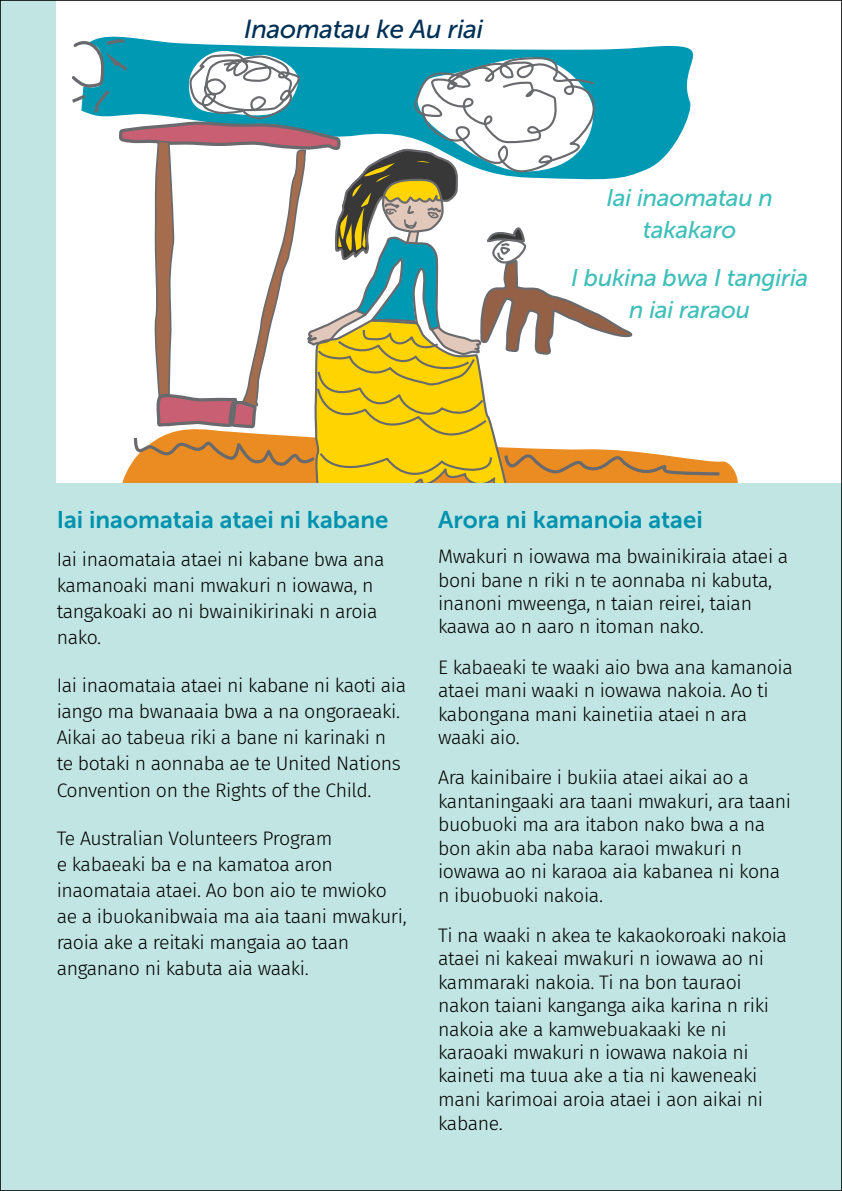
<style>
.page{position:relative;width:842px;height:1191px;background:#c1e5e2}
.page>*{position:absolute;margin:0;border:0;box-sizing:border-box;transform-origin:0 0}
.t1{font:italic 26px "Museo Sans 500";letter-spacing:-.01em;color:#003055}
.t2{font:italic 24px/32px "Museo Sans 500";letter-spacing:-.01em;color:#3ebfb9;text-align:center}
.t3{font:24px "Museo Sans 700";color:#0092ae}
.t4{font:300 19.6px/23.4px "Fira Sans";letter-spacing:-.02em;color:#000}
</style>
<div class="page">
<div style="left:57px;top:0;width:785px;height:482px;background:#fff"></div>
<svg style="left:72px;top:39px;width:666px;height:443px"></svg>
<h1 class="t1" style="left:244px;top:14px;width:241px">Inaomatau ke Au riai</h1>
<p class="t2" style="left:606px;top:182px;width:168px">Iai inaomatau n takakaro</p>
<p class="t2" style="left:571px;top:262px;width:239px">I bukina bwa I tangiria n iai raraou</p>
<p class="t3" style="left:57px;top:507px;width:333px">Iai inaomataia ataei ni kabane</p>
<p class="t4" style="left:57px;top:546px;width:329px;line-height:26px">Iai inaomataia ataei ni kabane bwa ana kamanoaki mani mwakuri n iowawa, n tangakoaki ao ni bwainikirinaki n aroia nako.</p>
<p class="t4" style="left:57px;top:672px;width:351px;line-height:26px">Iai inaomataia ataei ni kabane ni kaoti aia iango ma bwanaaia bwa a na ongoraeaki.<br>Aikai ao tabeua riki a bane ni karinaki n te botaki n aonnaba ae te United Nations Convention on the Rights of the Child.</p>
<p class="t4" style="left:57px;top:825px;width:352px;line-height:26px">Te Australian Volunteers Program<br>e kabaeaki ba e na kamatoa aron inaomataia ataei. Ao bon aio te mwioko ae a ibuokanibwaia ma aia taani mwakuri, raoia ake a reitaki mangaia ao taan anganano ni kabuta aia waaki.</p>
<p class="t3" style="left:438px;top:507px;width:266px">Arora ni kamanoia ataei</p>
<p class="t4" style="left:438px;top:544px;width:352px">Mwakuri n iowawa ma bwainikiraia ataei a boni bane n riki n te aonnaba ni kabuta, inanoni mweenga, n taian reirei, taian kaawa ao n aaro n itoman nako.</p>
<p class="t4" style="left:438px;top:655px;width:356px">E kabaeaki te waaki aio bwa ana kamanoia ataei mani waaki n iowawa nakoia. Ao ti kabongana mani kainetiia ataei n ara waaki aio.</p>
<p class="t4" style="left:438px;top:766px;width:355px">Ara kainibaire i bukiia ataei aikai ao a kantaningaaki ara taani mwakuri, ara taani buobuoki ma ara itabon nako bwa a na bon akin aba naba karaoi mwakuri n iowawa ao ni karaoa aia kabanea ni kona n ibuobuoki nakoia.</p>
<p class="t4" style="left:438px;top:923px;width:350px">Ti na waaki n akea te kakaokoroaki nakoia ataei ni kakeai mwakuri n iowawa ao ni kammaraki nakoia. Ti na bon tauraoi nakon taiani kanganga aika karina n riki nakoia ake a kamwebuakaaki ke ni karaoaki mwakuri n iowawa nakoia ni kaineti ma tuua ake a tia ni kaweneaki mani karimoai aroia ataei i aon aikai ni kabane.</p>
</div>
